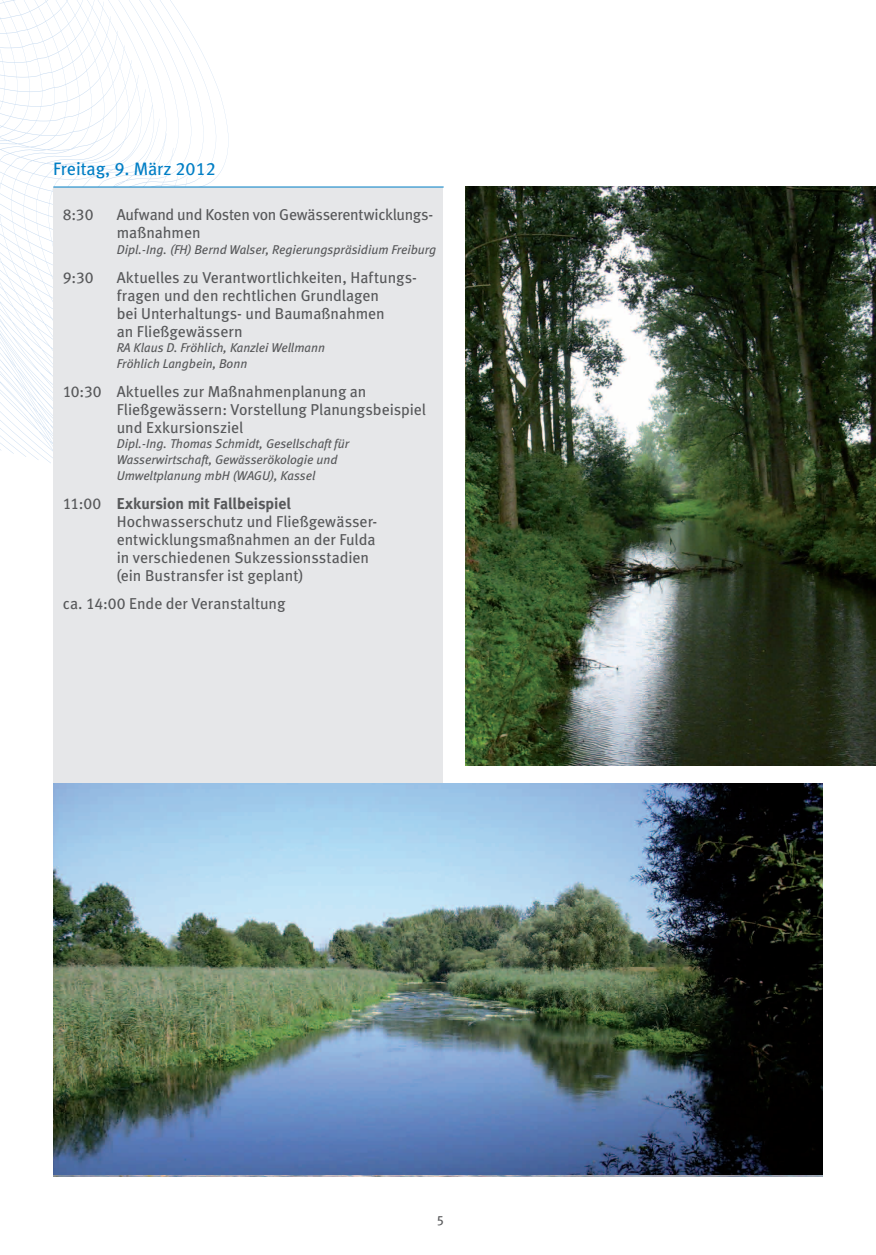
<style>
.page{position:relative;width:876px;height:1255px;background:#fff}
.page>*{position:absolute;margin:0;border:0;box-sizing:border-box;transform-origin:0 0}
.t1{font:18px "Meta Book LF";color:#007ec5}
.t2{font:15.75px/18px "Meta Book LF";color:#57585a}
.t3{font:15.75px/18px "Meta Book LF";letter-spacing:-.02em;color:#57585a}
.t4{font:15.75px "Meta Bold LF";color:#57585a}
.t5{font:13.5px "Meta Book LF";color:#57585a}
.t6{font:italic 12.75px/15.8px "Meta Book LF";color:#57585a}
.s1{font-family:"Meta Book LF"}
</style>
<div class="page">
<img style="left:466px;top:186px;width:410px;height:579px">
<svg style="left:0;top:0;width:276px;height:463px"></svg>
<div style="left:53px;top:187px;width:389px;height:987px;background:#e6e7e9"></div>
<hr style="left:53px;top:187px;width:391px;height:1px;background:#007ec5">
<img style="left:53px;top:783px;width:770px;height:391px">
<p class="t1" style="left:53px;top:157px;width:164px">Freitag, 9. März 2012</p>
<p class="t2" style="left:63px;top:205px;width:32px">8:30</p>
<p class="t3" style="left:117px;top:205px;width:318px">Aufwand und Kosten von Gewässerentwicklungs&shy;maßnahmen</p>
<p class="t6" style="left:117px;top:241px;width:321px">Dipl.-Ing. (FH) Bernd Walser, Regierungspräsidium Freiburg</p>
<p class="t2" style="left:63px;top:267px;width:32px">9:30</p>
<p class="t2" style="left:117px;top:267px;width:302px">Aktuelles zu Verantwortlichkeiten, Haftungs&shy;fragen und den rechtlichen Grundlagen<br>bei Unterhaltungs- und Baumaßnahmen<br>an Fließgewässern</p>
<p class="t6" style="left:117px;top:339px;width:210px">RA Klaus D. Fröhlich, Kanzlei Wellmann<br>Fröhlich Langbein, Bonn</p>
<p class="t2" style="left:117px;top:382px;width:311px;text-indent:-54px">10:30 Aktuelles zur Maßnahmenplanung an<br>Fließgewässern: Vorstellung Planungsbeispiel und Exkursionsziel</p>
<p class="t6" style="left:117px;top:436px;width:234px">Dipl.-Ing. Thomas Schmidt, Gesellschaft für<br>Wasserwirtschaft, Gewässerökologie und<br>Umweltplanung mbH (WAGU), Kassel</p>
<p class="t4" style="left:63px;top:493px;width:230px"><span class="s1">11:00</span> Exkursion mit Fallbeispiel</p>
<p class="t2" style="left:117px;top:512px;width:262px">Hochwasserschutz und Fließgewässer&shy;entwicklungsmaßnahmen an der Fulda in verschiedenen Sukzessionsstadien (ein Bustransfer ist geplant)</p>
<p class="t2" style="left:63px;top:594px;width:224px">ca. 14:00 Ende der Veranstaltung</p>
<p class="t5" style="left:436px;top:1211px;width:9px">5</p>
</div>
